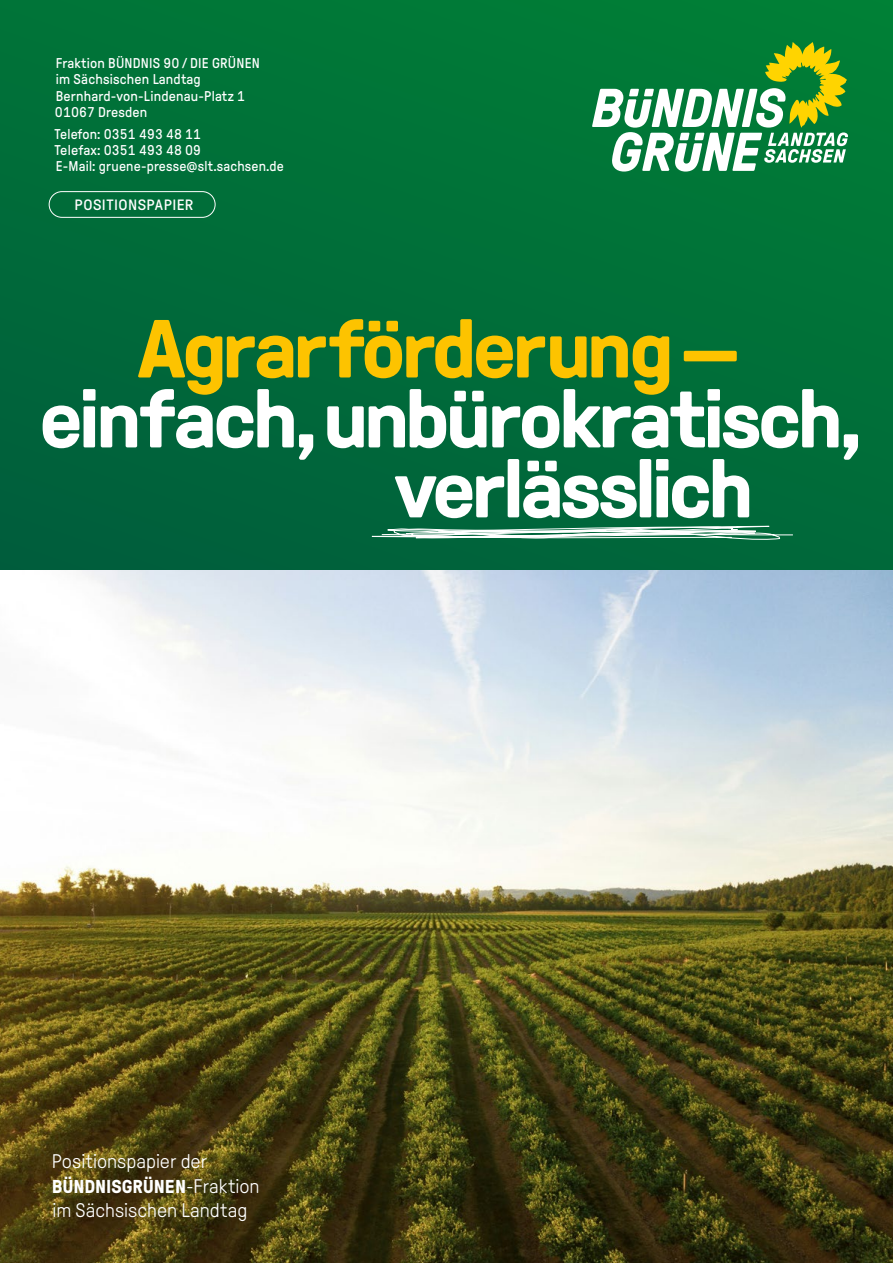
<style>
.page{position:relative;width:893px;height:1263px;background:#fff}
.page>*{position:absolute;margin:0;border:0;box-sizing:border-box;transform-origin:0 0}
.t1{font:700 82.2px/69.9px "GT Pressura";letter-spacing:-.05em;color:#fff;scale:1.08 1}
.t2{font:700 82.2px "GT Pressura";letter-spacing:-.045em;color:#fdc300;scale:1.08 1}
.t3{font:300 19.65px "GT Pressura";color:#fff}
.t4{font:700 18.75px "GT Pressura";letter-spacing:-.005em;color:#fff}
.t5{font:15px "GT Pressura";letter-spacing:.025em;color:#fff;scale:1.08 1}
.t6{font:14.1px/16px "GT Pressura";letter-spacing:.015em;color:#fff}
.s1{font-weight:300;font-size:19.65px}
</style>
<div class="page">
<div style="left:0;top:0;width:893px;height:1263px;background:linear-gradient(to right,#00683a,#007338)"></div>
<svg style="left:592px;top:42px;width:256px;height:130px"></svg>
<img style="left:0;top:570px;width:893px;height:693px">
<div style="left:49px;top:191px;width:166px;height:27px;border:1px solid #fff;border-radius:13px"></div>
<svg style="left:369px;top:525px;width:424px;height:18px"></svg>
<p class="t6" style="left:55px;top:56px;width:206px">Fraktion BÜNDNIS 90 / DIE GRÜNEN im Sächsischen Landtag<br>Bernhard-von-Lindenau-Platz 1<br>01067 Dresden</p>
<p class="t6" style="left:55px;top:126px;width:231px">Telefon: 0351 493 48 11<br>Telefax: 0351 493 48 09<br>E-Mail: gruene-presse@slt.sachsen.de</p>
<p class="t5" style="left:74px;top:196px;width:112px">POSITIONSPAPIER</p>
<h1 class="t2" style="left:137px;top:305px;width:561px">Agrarförderung —</h1>
<h1 class="t1" style="left:394px;top:385px;width:435px;text-indent:-356px">einfach, unbürokratisch, verlässlich</h1>
<h2 class="t3" style="left:52px;top:1150px;width:157px">Positionspapier der</h2>
<h3 class="t4" style="left:52px;top:1176px;width:209px">BÜNDNISGRÜNEN<span class="s1">-Fraktion</span></h3>
<h2 class="t3" style="left:52px;top:1200px;width:196px">im Sächsischen Landtag</h2>
</div>
